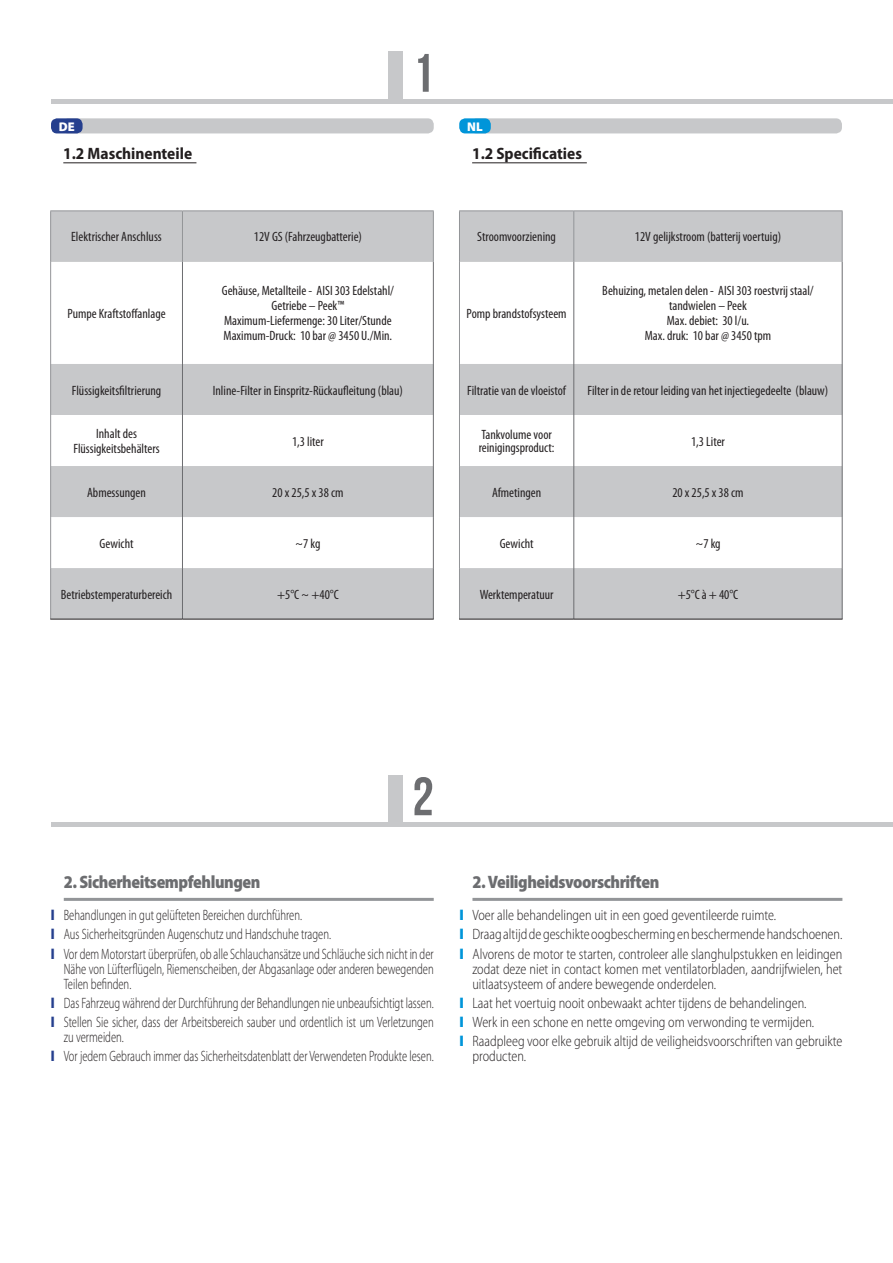
<style>
.page{position:relative;width:893px;height:1263px;background:#fff}
.page>*{position:absolute;margin:0;border:0;box-sizing:border-box;transform-origin:0 0}
.t1{font:700 54px "Bebas Neue";color:#6c6d70}
.t2{font:900 semi-condensed 18px "Myriad Pro";letter-spacing:-.025em;color:#6c6d70;scale:.95 1}
.t3{font:700 semi-condensed 16.5px "Myriad Pro";color:#231f20}
.t4{font:300 semi-condensed 15px/19.2px "Myriad Pro";color:#231f20;scale:.78 1}
.t5{font:300 semi-condensed 15px/19.2px "Myriad Pro";color:#231f20;scale:.9 1}
.t6{font:condensed 13.5px/15px "Myriad Pro";color:#231f20;text-align:center}
.t7{font:900 12.6px "Myriad Pro";color:#fff}
.s1{color:#253f8e}
.s2{color:#0095d9}
</style>
<div class="page">
<hr style="left:51px;top:99px;width:842px;height:4px;background:#c7c8ca">
<svg style="left:51px;top:211px;width:382px;height:408px;fill:#cccdce"></svg>
<hr style="left:182px;top:262px;width:1px;height:102px;background:#6c6d70">
<hr style="left:182px;top:364px;width:1px;height:51px;background:#6c6d70">
<hr style="left:182px;top:415px;width:1px;height:51px;background:#6c6d70">
<hr style="left:182px;top:466px;width:1px;height:51px;background:#6c6d70">
<hr style="left:182px;top:517px;width:1px;height:51px;background:#6c6d70">
<hr style="left:182px;top:568px;width:1px;height:51px;background:#6c6d70">
<hr style="left:50px;top:210px;width:132px;height:1px;background:#939598">
<hr style="left:182px;top:210px;width:252px;height:1px;background:#939598">
<hr style="left:50px;top:262px;width:1px;height:102px;background:#939598">
<hr style="left:50px;top:364px;width:1px;height:51px;background:#939598">
<hr style="left:50px;top:415px;width:1px;height:51px;background:#939598">
<hr style="left:50px;top:466px;width:1px;height:51px;background:#939598">
<hr style="left:50px;top:517px;width:1px;height:51px;background:#939598">
<hr style="left:50px;top:568px;width:1px;height:51px;background:#939598">
<hr style="left:433px;top:262px;width:1px;height:102px;background:#6c6d70">
<hr style="left:433px;top:364px;width:1px;height:51px;background:#6c6d70">
<hr style="left:433px;top:415px;width:1px;height:51px;background:#6c6d70">
<hr style="left:433px;top:466px;width:1px;height:51px;background:#6c6d70">
<hr style="left:433px;top:517px;width:1px;height:51px;background:#6c6d70">
<hr style="left:433px;top:568px;width:1px;height:51px;background:#6c6d70">
<hr style="left:50px;top:211px;width:1px;height:51px;background:#939598">
<hr style="left:182px;top:211px;width:1px;height:51px;background:#939598">
<hr style="left:433px;top:211px;width:1px;height:51px;background:#939598">
<hr style="left:50px;top:619px;width:132px;height:1px;background:#231f20">
<hr style="left:182px;top:619px;width:252px;height:1px;background:#231f20">
<div style="left:62px;top:118px;width:372px;height:15px;background:#c7c8ca;border-radius:6px"></div>
<div style="left:51px;top:118px;width:32px;height:15px;background:#253f8e;border-radius:6px"></div>
<div style="left:388px;top:51px;width:15px;height:48px;background:#c7c8ca"></div>
<hr style="left:63px;top:162px;width:133px;height:1px;background:#231f20">
<div style="left:470px;top:118px;width:372px;height:15px;background:#c7c8ca;border-radius:6px"></div>
<div style="left:459px;top:118px;width:32px;height:15px;background:#0095d9;border-radius:6px"></div>
<div style="left:388px;top:775px;width:15px;height:47px;background:#c7c8ca"></div>
<div style="left:51px;top:822px;width:842px;height:5px;background:#c7c8ca"></div>
<hr style="left:64px;top:898px;width:370px;height:3px;background:#939598">
<hr style="left:472px;top:898px;width:370px;height:3px;background:#939598">
<svg style="left:460px;top:211px;width:382px;height:408px;fill:#cccdce"></svg>
<hr style="left:573px;top:262px;width:1px;height:102px;background:#6c6d70">
<hr style="left:573px;top:364px;width:1px;height:51px;background:#6c6d70">
<hr style="left:573px;top:415px;width:1px;height:51px;background:#6c6d70">
<hr style="left:573px;top:466px;width:1px;height:51px;background:#6c6d70">
<hr style="left:573px;top:517px;width:1px;height:51px;background:#6c6d70">
<hr style="left:573px;top:568px;width:1px;height:51px;background:#6c6d70">
<hr style="left:459px;top:210px;width:115px;height:1px;background:#939598">
<hr style="left:574px;top:210px;width:268px;height:1px;background:#939598">
<hr style="left:459px;top:262px;width:1px;height:102px;background:#939598">
<hr style="left:459px;top:364px;width:1px;height:51px;background:#939598">
<hr style="left:459px;top:415px;width:1px;height:51px;background:#939598">
<hr style="left:459px;top:466px;width:1px;height:51px;background:#939598">
<hr style="left:459px;top:517px;width:1px;height:51px;background:#939598">
<hr style="left:459px;top:568px;width:1px;height:51px;background:#939598">
<hr style="left:842px;top:262px;width:1px;height:102px;background:#6c6d70">
<hr style="left:842px;top:364px;width:1px;height:51px;background:#6c6d70">
<hr style="left:842px;top:415px;width:1px;height:51px;background:#6c6d70">
<hr style="left:842px;top:466px;width:1px;height:51px;background:#6c6d70">
<hr style="left:842px;top:517px;width:1px;height:51px;background:#6c6d70">
<hr style="left:842px;top:568px;width:1px;height:51px;background:#6c6d70">
<hr style="left:459px;top:211px;width:1px;height:51px;background:#939598">
<hr style="left:573px;top:211px;width:1px;height:51px;background:#939598">
<hr style="left:842px;top:211px;width:1px;height:51px;background:#939598">
<hr style="left:459px;top:619px;width:115px;height:1px;background:#231f20">
<hr style="left:574px;top:619px;width:268px;height:1px;background:#231f20">
<hr style="left:472px;top:162px;width:115px;height:1px;background:#231f20">
<h1 class="t1" style="left:412px;top:43px;width:23px">1</h1>
<p class="t7" style="left:59px;top:118px;width:17px">DE</p>
<p class="t7" style="left:467px;top:118px;width:17px">NL</p>
<p class="t3" style="left:63px;top:143px;width:130px">1.2 Maschinenteile</p>
<p class="t3" style="left:472px;top:143px;width:111px">1.2 Specificaties</p>
<p class="t6" style="left:71px;top:229px;width:92px">Elektrischer Anschluss</p>
<p class="t6" style="left:254px;top:229px;width:110px">12V GS (Fahrzeugbatterie)</p>
<p class="t6" style="left:477px;top:229px;width:80px">Stroomvoorziening</p>
<p class="t6" style="left:635px;top:229px;width:148px">12V gelijkstroom (batterij voertuig)</p>
<p class="t6" style="left:67px;top:306px;width:100px">Pumpe Kraftstoffanlage</p>
<p class="t6" style="left:222px;top:283px;width:174px">Gehäuse, Metallteile - AISI 303 Edelstahl/ Getriebe – Peek™ Maximum-Liefermenge: 30 Liter/Stunde Maximum-Druck: 10 bar @ 3450 U./Min.</p>
<p class="t6" style="left:467px;top:306px;width:101px">Pomp brandstofsysteem</p>
<p class="t6" style="left:602px;top:283px;width:213px">Behuizing, metalen delen - AISI 303 roestvrij staal/ tandwielen – Peek<br>Max. debiet: 30 l/u.<br>Max. druk: 10 bar @ 3450 tpm</p>
<p class="t6" style="left:72px;top:382px;width:91px">Flüssigkeitsfiltrierung</p>
<p class="t6" style="left:213px;top:382px;width:192px">Inline-Filter in Einspritz-Rückaufleitung (blau)</p>
<p class="t6" style="left:73px;top:426px;width:88px">Inhalt des<br>Flüssigkeitsbehälters</p>
<p class="t6" style="left:292px;top:433px;width:33px">1,3 liter</p>
<p class="t6" style="left:87px;top:484px;width:60px">Abmessungen</p>
<p class="t6" style="left:272px;top:484px;width:73px">20 x 25,5 x 38 cm</p>
<p class="t6" style="left:100px;top:535px;width:35px">Gewicht</p>
<p class="t6" style="left:295px;top:535px;width:27px">~7 kg</p>
<p class="t6" style="left:61px;top:586px;width:113px">Betriebstemperaturbereich</p>
<p class="t6" style="left:277px;top:586px;width:63px">+5°C ~ +40°C</p>
<p class="t6" style="left:467px;top:382px;width:100px">Filtratie van de vloeistof</p>
<p class="t6" style="left:588px;top:382px;width:242px">Filter in de retour leiding van het injectiegedeelte (blauw)</p>
<p class="t6" style="left:479px;top:427px;width:77px;line-height:13.5px;text-align:left">Tankvolume voor reinigingsproduct:</p>
<p class="t6" style="left:691px;top:433px;width:35px">1,3 Liter</p>
<p class="t6" style="left:492px;top:484px;width:51px">Afmetingen</p>
<p class="t6" style="left:672px;top:484px;width:73px">20 x 25,5 x 38 cm</p>
<p class="t6" style="left:500px;top:535px;width:35px">Gewicht</p>
<p class="t6" style="left:695px;top:535px;width:27px">~7 kg</p>
<p class="t6" style="left:480px;top:586px;width:75px">Werktemperatuur</p>
<p class="t6" style="left:678px;top:586px;width:62px">+5°C à + 40°C</p>
<h1 class="t1" style="left:412px;top:767px;width:23px">2</h1>
<h2 class="t2" style="left:64px;top:870px;width:208px">2. Sicherheitsempfehlungen</h2>
<p class="t4" style="left:51px;top:905px;width:492px"><span class="s1">❙</span> Behandlungen in gut gelüfteten Bereichen durchführen.<br><span class="s1">❙</span> Aus Sicherheitsgründen Augenschutz und Handschuhe tragen.<br><span class="s1">❙</span> Vor dem Motorstart überprüfen, ob alle Schlauchansätze und Schläuche sich nicht in der</p>
<p class="t4" style="left:64px;top:961px;width:476px;line-height:15px">Nähe von Lüfterflügeln, Riemenscheiben, der Abgasanlage oder anderen bewegenden<br>Teilen befinden.</p>
<p class="t4" style="left:51px;top:993px;width:492px"><span class="s1">❙</span> Das Fahrzeug während der Durchführung der Behandlungen nie unbeaufsichtigt lassen. <span class="s1">❙</span> Stellen Sie sicher, dass der Arbeitsbereich sauber und ordentlich ist um Verletzungen</p>
<p class="t4" style="left:51px;top:1027px;width:492px;text-indent:13px">zu vermeiden.<br><span class="s1">❙</span> Vor jedem Gebrauch immer das Sicherheitsdatenblatt der Verwendeten Produkte lesen.</p>
<h2 class="t2" style="left:472px;top:870px;width:198px">2. Veiligheidsvoorschriften</h2>
<p class="t5" style="left:460px;top:905px;width:427px"><span class="s2">❙</span> Voer alle behandelingen uit in een goed geventileerde ruimte.<br><span class="s2">❙</span> Draag altijd de geschikte oogbescherming en beschermende handschoenen. <span class="s2">❙</span> Alvorens de motor te starten, controleer alle slanghulpstukken en leidingen</p>
<p class="t5" style="left:472px;top:961px;width:413px;line-height:15px">zodat deze niet in contact komen met ventilatorbladen, aandrijfwielen, het uitlaatsysteem of andere bewegende onderdelen.</p>
<p class="t5" style="left:460px;top:993px;width:427px"><span class="s2">❙</span> Laat het voertuig nooit onbewaakt achter tijdens de behandelingen.<br><span class="s2">❙</span> Werk in een schone en nette omgeving om verwonding te vermijden.<br><span class="s2">❙</span> Raadpleeg voor elke gebruik altijd de veiligheidsvoorschriften van gebruikte</p>
<p class="t5" style="left:472px;top:1047px;width:61px">producten.</p>
</div>
